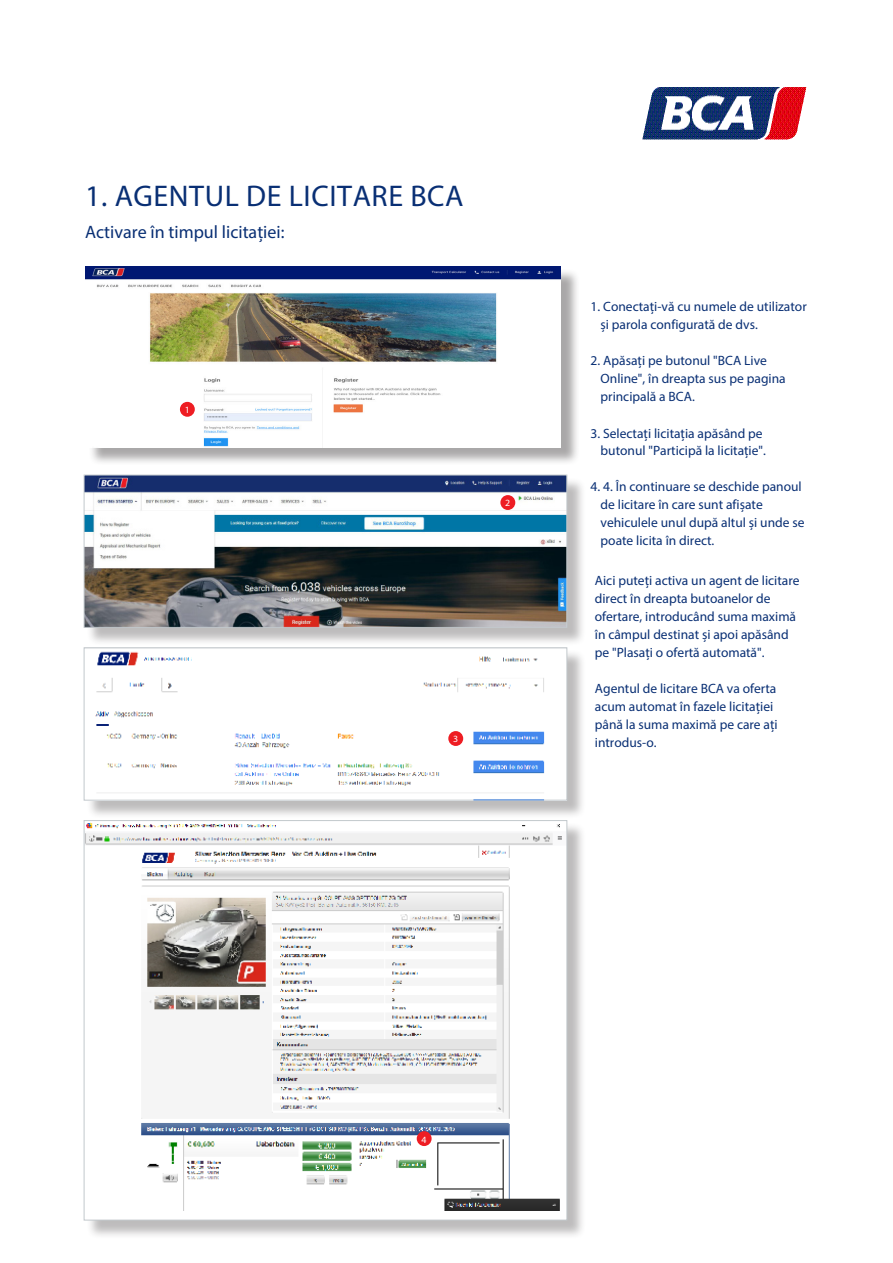
<style>
.page{position:relative;width:893px;height:1263px;background:#fff}
.page>*{position:absolute;margin:0;border:0;box-sizing:border-box;transform-origin:0 0}
.Bankverbindung{font:30px "Myriad Pro";letter-spacing:.02em;color:#092f74}
.Bankverbindung-2{font:18px "Myriad Pro";color:#092f74}
.t1{font:13.5px/18px "Myriad Pro";color:#092f74}
.t2{font:9.6px "Myriad Pro";color:#fff}
</style>
<div class="page">
<div style="left:88px;top:268px;width:492px;height:198px;background:#231f20;opacity:.39"></div>
<img style="left:86px;top:266px;width:475px;height:181px">
<div style="left:86px;top:822px;width:500px;height:417px;background:#231f20;opacity:.3"></div>
<img style="left:86px;top:822px;width:479px;height:388px">
<img style="left:642px;top:87px;width:165px;height:53px">
<div style="left:180px;top:402px;width:15px;height:15px;background:#ee1d23;border-radius:50%"></div>
<div style="left:86px;top:477px;width:500px;height:169px;background:#231f20;opacity:.3"></div>
<img style="left:86px;top:477px;width:479px;height:149px">
<div style="left:84px;top:475px;width:483px;height:153px;border:1px solid #c2c8cc"></div>
<div style="left:500px;top:495px;width:15px;height:15px;background:#ee1d23;border-radius:50%"></div>
<div style="left:86px;top:650px;width:500px;height:169px;background:#231f20;opacity:.3"></div>
<img style="left:86px;top:650px;width:479px;height:148px">
<div style="left:84px;top:647px;width:483px;height:153px;border:1px solid #c2c8cc"></div>
<div style="left:448px;top:731px;width:15px;height:15px;background:#ee1d23;border-radius:50%"></div>
<div style="left:417px;top:1131px;width:15px;height:15px;background:#ee1d23;border-radius:50%"></div>
<p class="Bankverbindung" style="left:85px;top:178px;width:380px">1. AGENTUL DE LICITARE BCA</p>
<p class="Bankverbindung-2" style="left:85px;top:221px;width:201px">Activare în timpul licitației:</p>
<p class="t2" style="left:185px;top:404px;width:7px">1</p>
<p class="t2" style="left:505px;top:497px;width:7px">2</p>
<p class="t2" style="left:453px;top:733px;width:7px">3</p>
<p class="t1" style="left:601px;top:298px;width:208px;text-indent:-10px">1. Conectați-vă cu numele de utilizator și parola configurată de dvs.</p>
<p class="t1" style="left:601px;top:352px;width:187px;text-indent:-10px">2. Apăsați pe butonul "BCA Live<br>Online", în dreapta sus pe pagina principală a BCA.</p>
<p class="t1" style="left:591px;top:424px;width:177px;line-height:17.4px;text-align:right">3. Selectați licitația apăsând pe butonul "Participă la licitație".</p>
<p class="t1" style="left:601px;top:477px;width:205px;text-indent:-10px">4. 4. În continuare se deschide panoul de licitare în care sunt afișate vehiculele unul după altul și unde se poate licita în direct.</p>
<p class="t1" style="left:595px;top:571px;width:206px">Aici puteți activa un agent de licitare direct în dreapta butoanelor de ofertare, introducând suma maximă în câmpul destinat și apoi apăsând pe "Plasați o ofertă automată".</p>
<p class="t1" style="left:595px;top:679px;width:184px">Agentul de licitare BCA va oferta acum automat în fazele licitației până la suma maximă pe care ați introdus-o.</p>
<p class="t2" style="left:422px;top:1133px;width:7px">4</p>
</div>
